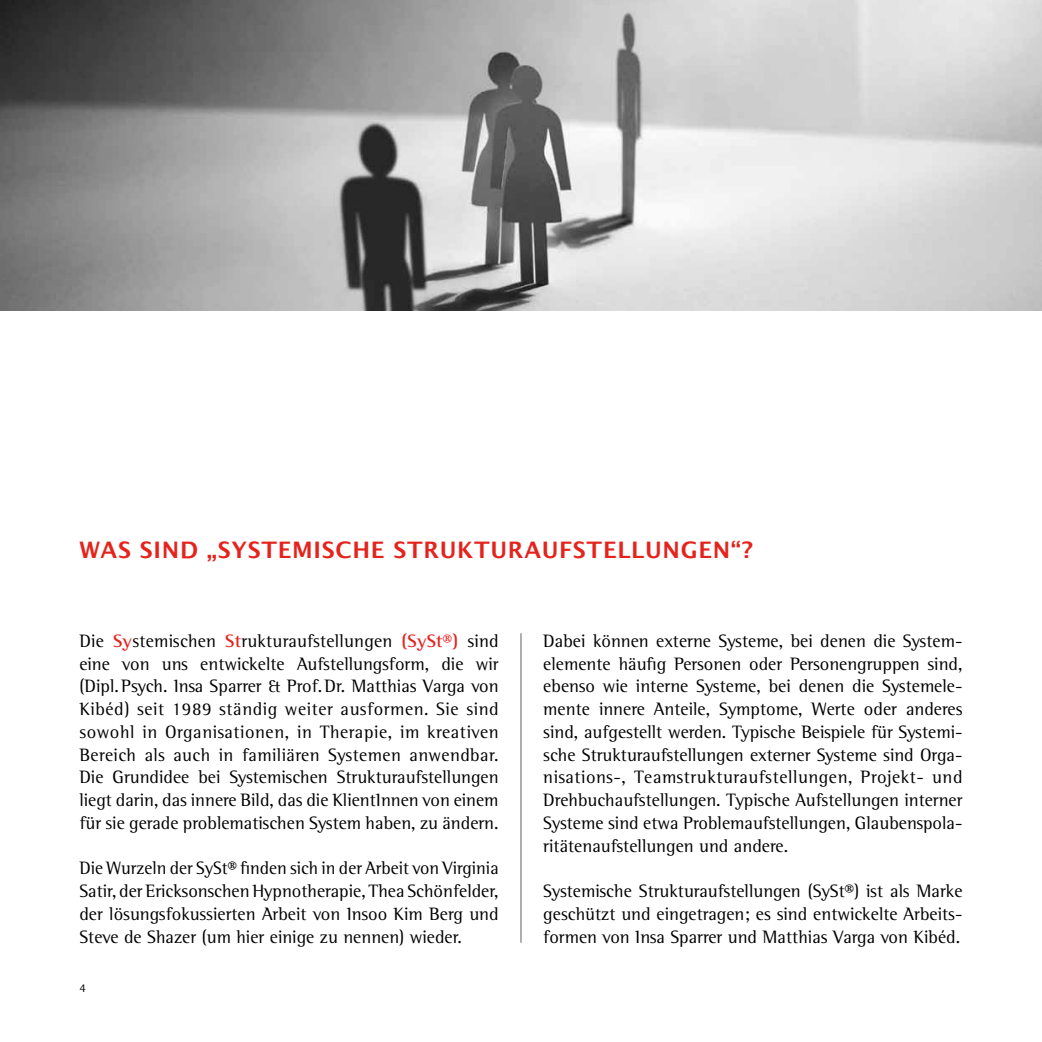
<style>
.page{position:relative;width:1042px;height:1042px;background:#fff}
.page>*{position:absolute;margin:0;border:0;box-sizing:border-box;transform-origin:0 0}
.t1{font:700 22.75px "Lucida Grande";letter-spacing:.03em;color:#e5231d}
.t2{font:18.38px/22.8px "Rotis Semi Serif";color:#000;text-align:justify}
.t3{font:12.25px "Rotis Semi Serif";color:#000}
.s1{font-weight:700;color:#e5231d}
</style>
<div class="page">
<img style="left:0;top:0;width:1042px;height:310px">
<hr style="left:520px;top:633px;width:1px;height:310px;background:#666767">
<p class="t1" style="left:79px;top:532px;width:675px">WAS SIND „SYSTEMISCHE STRUKTURAUFSTELLUNGEN“?</p>
<p class="t2" style="left:79px;top:629px;width:421px">Die <span class="s1">Sy</span>stemischen <span class="s1">St</span>rukturaufstellungen <span class="s1">(SySt®)</span> sind eine von uns entwickelte Aufstellungsform, die wir (Dipl.Psych. Insa Sparrer &amp; Prof.Dr. Matthias Varga von Kibéd) seit 1989 ständig weiter ausformen. Sie sind sowohl in Organisationen, in Therapie, im kreativen Bereich als auch in familiären Systemen anwendbar.<br>Die Grundidee bei Systemischen Strukturaufstellungen liegt darin, das innere Bild, das die KlientInnen von einem für sie gerade problematischen System haben, zu ändern.</p>
<p class="t2" style="left:79px;top:857px;width:421px">Die Wurzeln der SySt® finden sich in der Arbeit von Virginia Satir, der Ericksonschen Hypnotherapie, Thea Schönfelder, der lösungsfokussierten Arbeit von Insoo Kim Berg und Steve de Shazer (um hier einige zu nennen) wieder.</p>
<p class="t3" style="left:79px;top:980px;width:8px">4</p>
<p class="t2" style="left:543px;top:629px;width:421px">Dabei können externe Systeme, bei denen die System&shy;elemente häufig Personen oder Personengruppen sind, ebenso wie interne Systeme, bei denen die Systemele&shy;mente innere Anteile, Symptome, Werte oder anderes sind, aufgestellt werden. Typische Beispiele für Systemi&shy;sche Strukturaufstellungen externer Systeme sind Orga&shy;nisations-, Teamstrukturaufstellungen, Projekt- und Drehbuchaufstellungen. Typische Aufstellungen interner Systeme sind etwa Problemaufstellungen, Glaubenspola&shy;ritätenaufstellungen und andere.</p>
<p class="t2" style="left:543px;top:879px;width:421px">Systemische Strukturaufstellungen (SySt®) ist als Marke geschützt und eingetragen; es sind entwickelte Arbeits&shy;formen von Insa Sparrer und Matthias Varga von Kibéd.</p>
</div>
